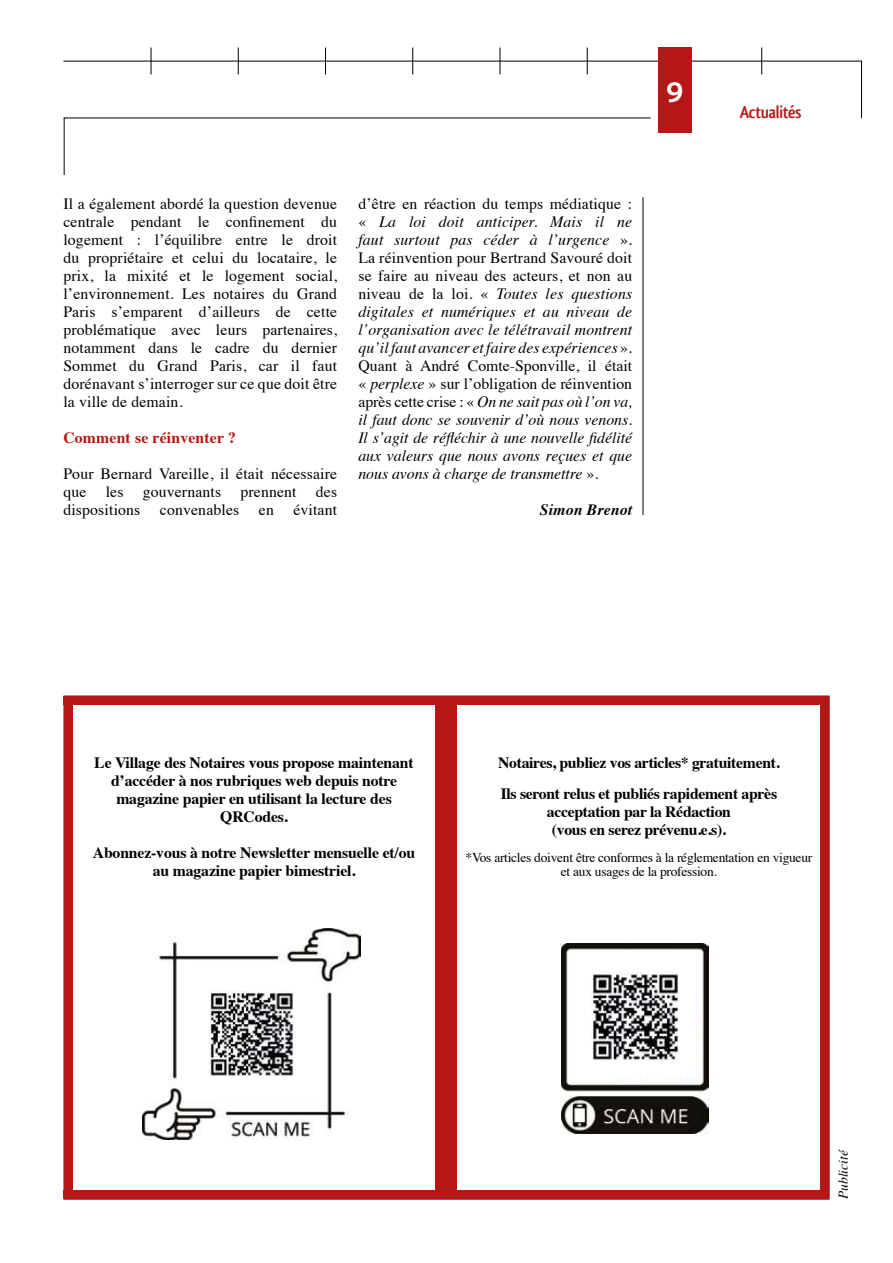
<style>
.page{position:relative;width:893px;height:1263px;background:#fff}
.page>*{position:absolute;margin:0;border:0;box-sizing:border-box;transform-origin:0 0}
.t1{font:700 30px "Santana";color:#fff}
.t2{font:700 18px "Qlassik";letter-spacing:-.02em;color:#b61615}
.t3{font:italic 15.75px/18px "Times";color:#000;text-align:justify}
.t4{font:15.75px/18px "Times";letter-spacing:.01em;color:#000;text-align:justify}
.t5{font:700 15.75px/18px "Times";letter-spacing:-.01em;color:#000;text-align:center}
.t6{font:700 15.75px "Times";letter-spacing:.01em;color:#b61615}
.t7{font:italic 700 15.75px "Times";letter-spacing:.01em;color:#000}
.t8{font:13.5px/13.5px "Times";letter-spacing:-.02em;color:#000;text-align:center}
.t9{font:italic 13.5px "Times";color:#000}
.s1{font-style:normal}
</style>
<div class="page">
<hr style="left:63px;top:61px;width:798px;height:1px;background:#000">
<hr style="left:861px;top:61px;width:1px;height:57px;background:#000">
<hr style="left:64px;top:118px;width:1px;height:57px;background:#000">
<hr style="left:64px;top:118px;width:586px;height:1px;background:#000">
<div style="left:658px;top:47px;width:33px;height:85px;background:#b61615"></div>
<svg style="left:761px;top:47px;width:1px;height:27px"></svg>
<svg style="left:500px;top:47px;width:1px;height:27px"></svg>
<svg style="left:325px;top:47px;width:1px;height:27px"></svg>
<svg style="left:151px;top:47px;width:1px;height:27px"></svg>
<svg style="left:238px;top:47px;width:1px;height:27px"></svg>
<svg style="left:412px;top:47px;width:1px;height:27px"></svg>
<svg style="left:587px;top:47px;width:1px;height:27px"></svg>
<hr style="left:643px;top:197px;width:1px;height:318px;background:#000">
<div style="left:436px;top:698px;width:21px;height:501px;background:#b61615"></div>
<div style="left:64px;top:696px;width:765px;height:9px;background:#b61615"></div>
<div style="left:64px;top:1190px;width:765px;height:9px;background:#b61615"></div>
<img style="left:142px;top:928px;width:219px;height:211px">
<img style="left:561px;top:944px;width:147px;height:190px">
<div style="left:821px;top:696px;width:8px;height:503px;background:#b61615"></div>
<div style="left:64px;top:696px;width:8px;height:503px;background:#b61615"></div>
<div style="left:183px;top:968px;width:134px;height:131px;background:#fff"></div>
<div style="left:574px;top:957px;width:122px;height:119px;background:#fff"></div>
<img style="left:209px;top:991px;width:85px;height:85px">
<img style="left:591px;top:973px;width:87px;height:87px">
<h1 class="t1" style="left:666px;top:74px;width:19px">9</h1>
<p class="t4" style="left:63px;top:193px;width:275px">Il a également abordé la question devenue centrale pendant le confinement du logement : l’équilibre entre le droit du propriétaire et celui du locataire, le prix, la mixité et le logement social, l’environnement. Les notaires du Grand Paris s’emparent d’ailleurs de cette problématique avec leurs partenaires, notamment dans le cadre du dernier Sommet du Grand Paris, car il faut dorénavant s’interroger sur ce que doit être la ville de demain.</p>
<p class="t6" style="left:63px;top:423px;width:174px">Comment se réinventer ?</p>
<p class="t4" style="left:63px;top:463px;width:275px">Pour Bernard Vareille, il était nécessaire que les gouvernants prennent des dispositions convenables en évitant</p>
<p class="t3" style="left:358px;top:194px;width:275px"><span class="s1">d’être en réaction du temps médiatique : «</span> La loi doit anticiper. Mais il ne faut surtout pas céder à l’urgence <span class="s1">»</span>.<br><span class="s1">La réinvention pour Bertrand Savouré doit se faire au niveau des acteurs, et non au niveau de la loi. «</span> Toutes les questions digitales et numériques et au niveau de l’organisation avec le télétravail montrent qu’il faut avancer et faire des expériences <span class="s1">»</span>.<br><span class="s1">Quant à André Comte-Sponville, il était «</span> perplexe <span class="s1">» sur l’obligation de réinvention après cette crise : «</span> On ne sait pas où l’on va, il faut donc se souvenir d’où nous venons.<br>Il s’agit de réfléchir à une nouvelle fidélité aux valeurs que nous avons reçues et que nous avons à charge de transmettre <span class="s1">»</span>.</p>
<p class="t7" style="left:540px;top:495px;width:94px">Simon Brenot</p>
<p class="t2" style="left:740px;top:102px;width:63px">Actualités</p>
<p class="t5" style="left:94px;top:751px;width:321px">Le Village des Notaires vous propose maintenant d’accéder à nos rubriques web depuis notre magazine papier en utilisant la lecture des QRCodes.</p>
<p class="t5" style="left:93px;top:842px;width:324px">Abonnez-vous à notre Newsletter mensuelle et/ou au magazine papier bimestriel.</p>
<p class="t5" style="left:498px;top:745px;width:283px;line-height:31.5px;text-align:left">Notaires, publiez vos articles* gratuitement.<br>Ils seront relus et publiés rapidement après</p>
<p class="t5" style="left:547px;top:801px;width:186px">acceptation par la Rédaction (vous en serez prévenu.e.s).</p>
<p class="t8" style="left:466px;top:850px;width:348px">*Vos articles doivent être conformes à la réglementation en vigueur et aux usages de la profession.</p>
<p class="t9" style="left:831px;top:1199px;width:51px;rotate:-90deg">Publicité</p>
</div>
